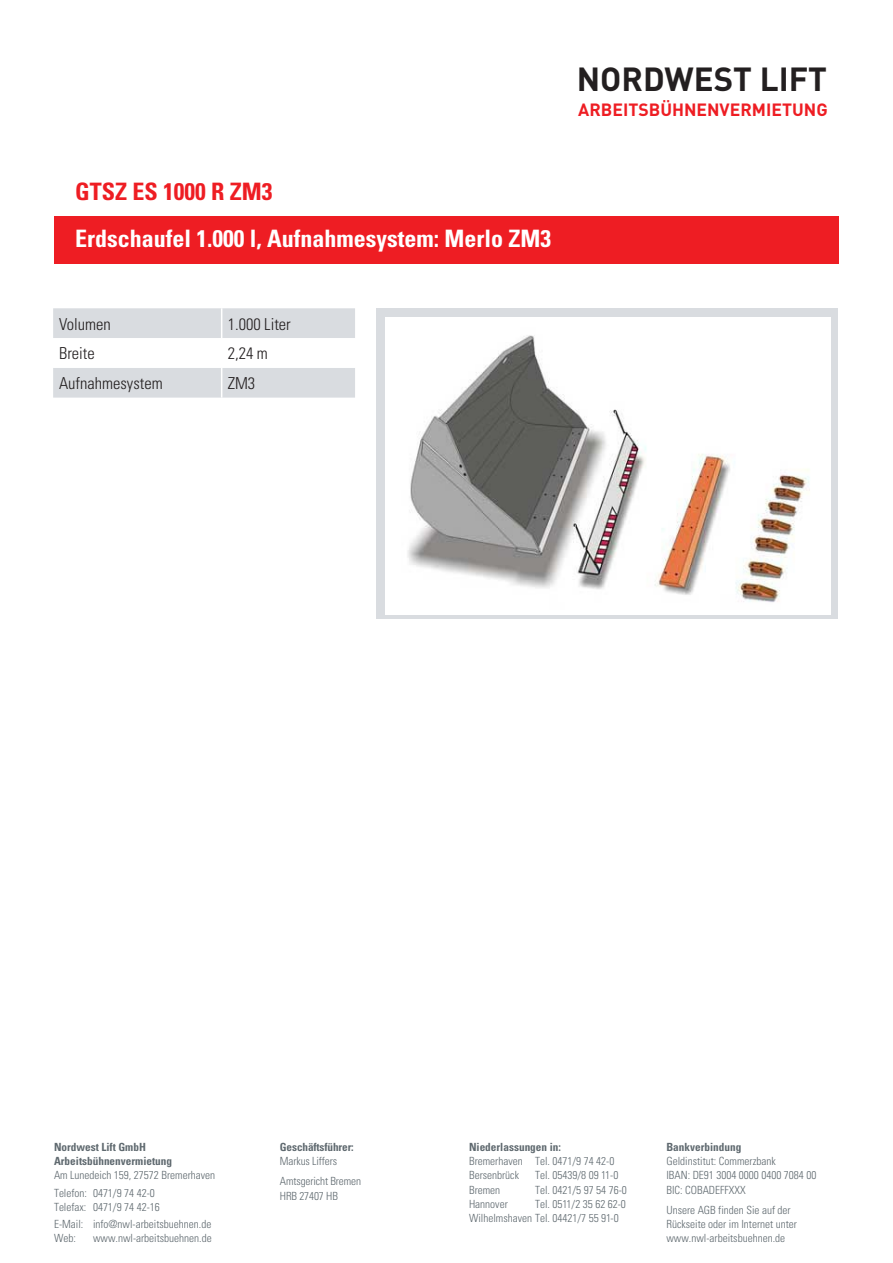
<style>
.page{position:relative;width:893px;height:1263px;background:#fff}
.page>*{position:absolute;margin:0;border:0;box-sizing:border-box;transform-origin:0 0}
.t1{font:700 33px "DIN";color:#231f20}
.t2{font:700 condensed 24px "Univers";color:#fff}
.t3{font:700 condensed 24px "Univers";color:#ee1d23}
.t4{font:700 17.55px "DIN";color:#ee1d23}
.t5{font:300 condensed 16.5px "Univers";color:#231f20}
.t6{font:300 condensed 11.25px/14.2px "Univers";color:#5f696f}
.t7{font:700 condensed 11.25px "Univers";color:#5f696f}
</style>
<div class="page">
<svg style="left:53px;top:308px;width:302px;height:90px"></svg>
<hr style="left:221px;top:308px;width:1px;height:30px;background:#fff">
<hr style="left:221px;top:338px;width:1px;height:30px;background:#fff">
<hr style="left:221px;top:368px;width:1px;height:30px;background:#fff">
<div style="left:54px;top:216px;width:785px;height:47px;background:#ee1d23"></div>
<div style="left:377px;top:308px;width:461px;height:311px;background:#d9dce0"></div>
<div style="left:385px;top:317px;width:446px;height:297px;background:#fff"></div>
<img style="left:407px;top:335px;width:403px;height:267px">
<p class="t1" style="left:577px;top:58px;width:252px">NORDWEST LIFT</p>
<p class="t3" style="left:75px;top:176px;width:199px">GTSZ ES 1000 R ZM3</p>
<p class="t2" style="left:75px;top:224px;width:477px">Erdschaufel 1.000 l, Aufnahmesystem: Merlo ZM3</p>
<p class="t5" style="left:59px;top:314px;width:53px">Volumen</p>
<p class="t5" style="left:228px;top:314px;width:65px">1.000 Liter</p>
<p class="t5" style="left:59px;top:344px;width:37px">Breite</p>
<p class="t5" style="left:228px;top:344px;width:42px">2,24 m</p>
<p class="t5" style="left:59px;top:373px;width:105px">Aufnahmesystem</p>
<p class="t5" style="left:228px;top:373px;width:29px">ZM3</p>
<p class="t4" style="left:578px;top:98px;width:251px">ARBEITSBÜHNENVERMIETUNG</p>
<p class="t7" style="left:54px;top:1140px;width:93px">Nordwest Lift GmbH</p>
<p class="t7" style="left:54px;top:1154px;width:120px">Arbeitsbühnenvermietung</p>
<p class="t6" style="left:54px;top:1168px;width:163px">Am Lunedeich 159, 27572 Bremerhaven</p>
<p class="t6" style="left:54px;top:1185px;width:102px">Telefon: 0471/9 74 42-0</p>
<p class="t6" style="left:54px;top:1200px;width:107px">Telefax: 0471/9 74 42-16</p>
<p class="t6" style="left:54px;top:1217px;width:159px">E-Mail: info@nwl-arbeitsbuehnen.de</p>
<p class="t6" style="left:54px;top:1231px;width:23px">Web:</p>
<p class="t6" style="left:93px;top:1231px;width:120px">www.nwl-arbeitsbuehnen.de</p>
<p class="t7" style="left:280px;top:1140px;width:75px">Geschäftsführer:</p>
<p class="t6" style="left:280px;top:1154px;width:59px">Markus Liffers</p>
<p class="t6" style="left:280px;top:1174px;width:83px">Amtsgericht Bremen</p>
<p class="t6" style="left:280px;top:1188px;width:60px">HRB 27407 HB</p>
<p class="t7" style="left:469px;top:1140px;width:93px">Niederlassungen in:</p>
<p class="t6" style="left:469px;top:1154px;width:147px">Bremerhaven Tel. 0471/9 74 42-0<br>Bersenbrück</p>
<p class="t6" style="left:535px;top:1168px;width:85px">Tel. 05439/8 09 11-0</p>
<p class="t6" style="left:469px;top:1182px;width:33px">Bremen</p>
<p class="t6" style="left:535px;top:1182px;width:93px">Tel. 0421/5 97 54 76-0</p>
<p class="t6" style="left:469px;top:1197px;width:40px">Hannover</p>
<p class="t6" style="left:535px;top:1197px;width:92px">Tel. 0511/2 35 62 62-0</p>
<p class="t6" style="left:469px;top:1211px;width:151px">Wilhelmshaven Tel. 04421/7 55 91-0</p>
<p class="t7" style="left:666px;top:1140px;width:76px">Bankverbindung</p>
<p class="t6" style="left:666px;top:1154px;width:111px">Geldinstitut: Commerzbank</p>
<p class="t6" style="left:666px;top:1168px;width:151px">IBAN: DE91 3004 0000 0400 7084 00</p>
<p class="t6" style="left:666px;top:1182px;width:81px">BIC: COBADEFFXXX</p>
<p class="t6" style="left:666px;top:1203px;width:132px">Unsere AGB finden Sie auf der<br>Rückseite oder im Internet unter www.nwl-arbeitsbuehnen.de</p>
</div>
